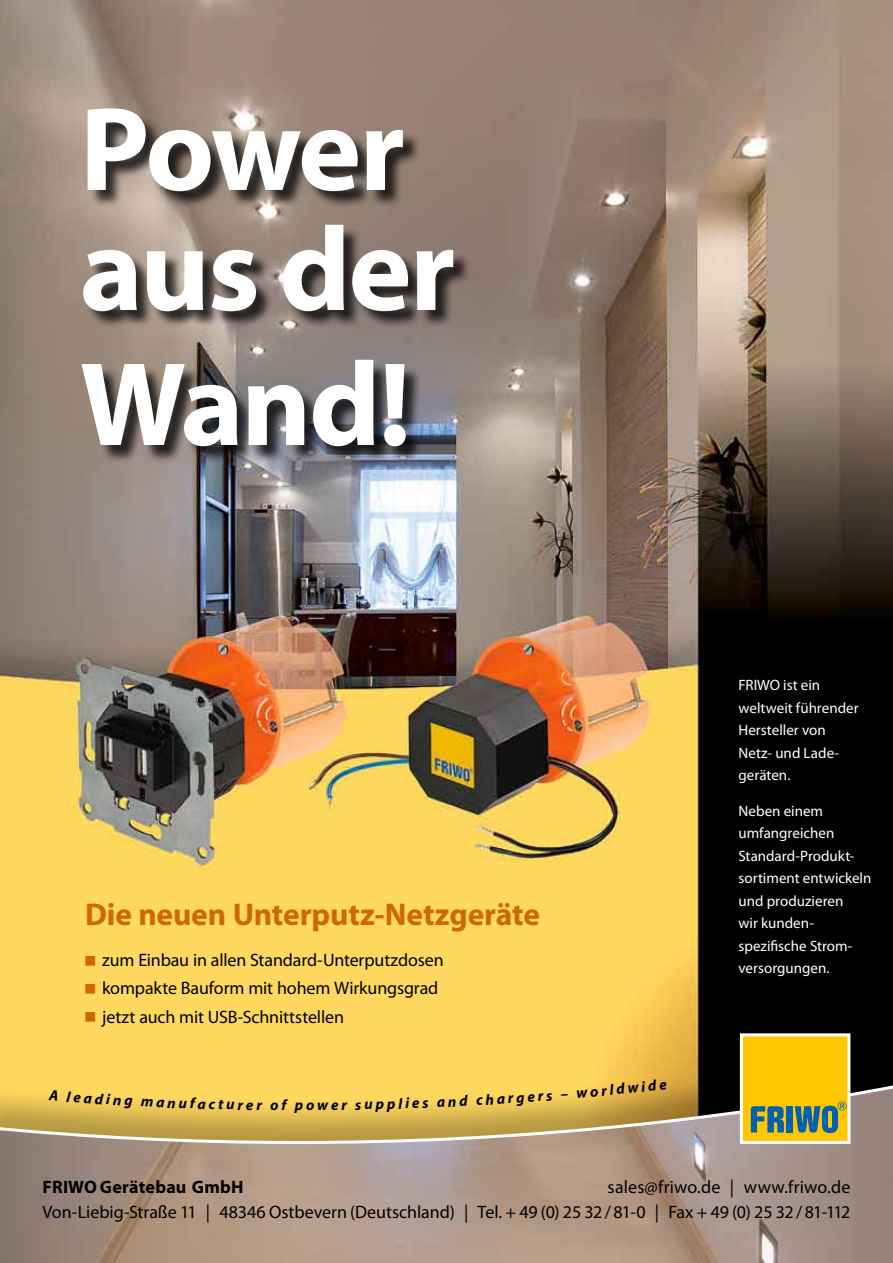
<style>
.page{position:relative;width:893px;height:1263px;background:#fff}
.page>*{position:absolute;margin:0;border:0;box-sizing:border-box;transform-origin:0 0}
.t1{font:700 120px/120px "Myriad Pro";letter-spacing:-.02em;color:#fff}
.t2{font:700 31.5px "Myriad Pro";letter-spacing:-.005em;color:#cf6800}
.t3{font:18px/25px "Myriad Pro";letter-spacing:-.005em;color:#000;text-align:right}
.t4{font:700 18px "Myriad Pro";letter-spacing:.01em;color:#000}
.t5{font:15px/22.5px "Myriad Pro";color:#fff}
.t6{font:italic 700 15px "Myriad Pro";color:#000}
.s1{color:#cf6800}
</style>
<div class="page">
<img style="left:0;top:0;width:893px;height:1036px">
<div style="left:0;top:1036px;width:893px;height:227px;background:#000;opacity:.3"></div>
<svg style="left:0;top:1081px;width:893px;height:182px"></svg>
<div style="left:741px;top:1035px;width:108px;height:107px;background:#ffc700"></div>
<div style="left:787px;top:1106px;width:6px;height:26px;background:#0060b1"></div>
<svg style="left:751px;top:1106px;width:33px;height:26px"></svg>
<svg style="left:795px;top:1101px;width:51px;height:32px"></svg>
<div style="left:740px;top:1033px;width:110px;height:111px;border:3px solid #fff"></div>
<div style="left:83px;top:111px;width:388px;height:353px;background:#000;opacity:.75"></div>
<svg style="left:659px;top:1081px;width:8px;height:9px"></svg>
<h1 class="t1" style="left:80px;top:86px;width:377px">Power aus der</h1>
<h1 class="t1" style="left:80px;top:341px;width:333px">Wand!</h1>
<h2 class="t2" style="left:85px;top:894px;width:457px">Die neuen Unterputz-Netzgeräte</h2>
<p class="t3" style="left:85px;top:947px;width:360px"><span class="s1">■</span> zum Einbau in allen Standard-Unterputzdosen</p>
<p class="t3" style="left:85px;top:975px;width:355px"><span class="s1">■</span> kompakte Bauform mit hohem Wirkungsgrad</p>
<p class="t3" style="left:85px;top:1004px;width:260px"><span class="s1">■</span> jetzt auch mit USB-Schnittstellen</p>
<p class="t6" style="left:50px;top:1086px;width:56px;rotate:4deg">A lead</p>
<p class="t6" style="left:107px;top:1090px;width:60px;rotate:3deg">ing ma</p>
<p class="t6" style="left:168px;top:1093px;width:40px;rotate:2deg">nufa</p>
<p class="t6" style="left:209px;top:1094px;width:55px;rotate:1deg">cturer</p>
<p class="t6" style="left:270px;top:1095px;width:46px">of po</p>
<p class="t6" style="left:317px;top:1095px;width:57px;rotate:-1deg">wer su</p>
<p class="t6" style="left:375px;top:1094px;width:55px;rotate:-2deg">pplies</p>
<p class="t6" style="left:436px;top:1092px;width:47px;rotate:-3deg">and c</p>
<p class="t6" style="left:485px;top:1090px;width:60px;rotate:-4deg">harger</p>
<p class="t6" style="left:545px;top:1086px;width:54px;rotate:-5deg">s–wo</p>
<p class="t6" style="left:600px;top:1081px;width:57px;rotate:-6deg">rldwid</p>
<p class="t5" style="left:738px;top:674px;width:122px">FRIWO ist ein weltweit führender<br>Hersteller von<br>Netz- und Lade&shy;geräten.</p>
<p class="t5" style="left:738px;top:799px;width:134px">Neben einem umfangreichen<br>Standard-Produkt&shy;sortiment entwickeln und produzieren<br>wir kunden&shy;spezifische Strom&shy;versorgungen.</p>
<p class="t3" style="left:43px;top:1174px;width:809px">sales@friwo.de | www.friwo.de<br>Von-Liebig-Straße 11 | 48346 Ostbevern (Deutschland) | Tel. + 49 (0) 25 32 / 81-0 | Fax + 49 (0) 25 32 / 81-112</p>
<p class="t4" style="left:43px;top:1175px;width:202px">FRIWO Gerätebau GmbH</p>
</div>
